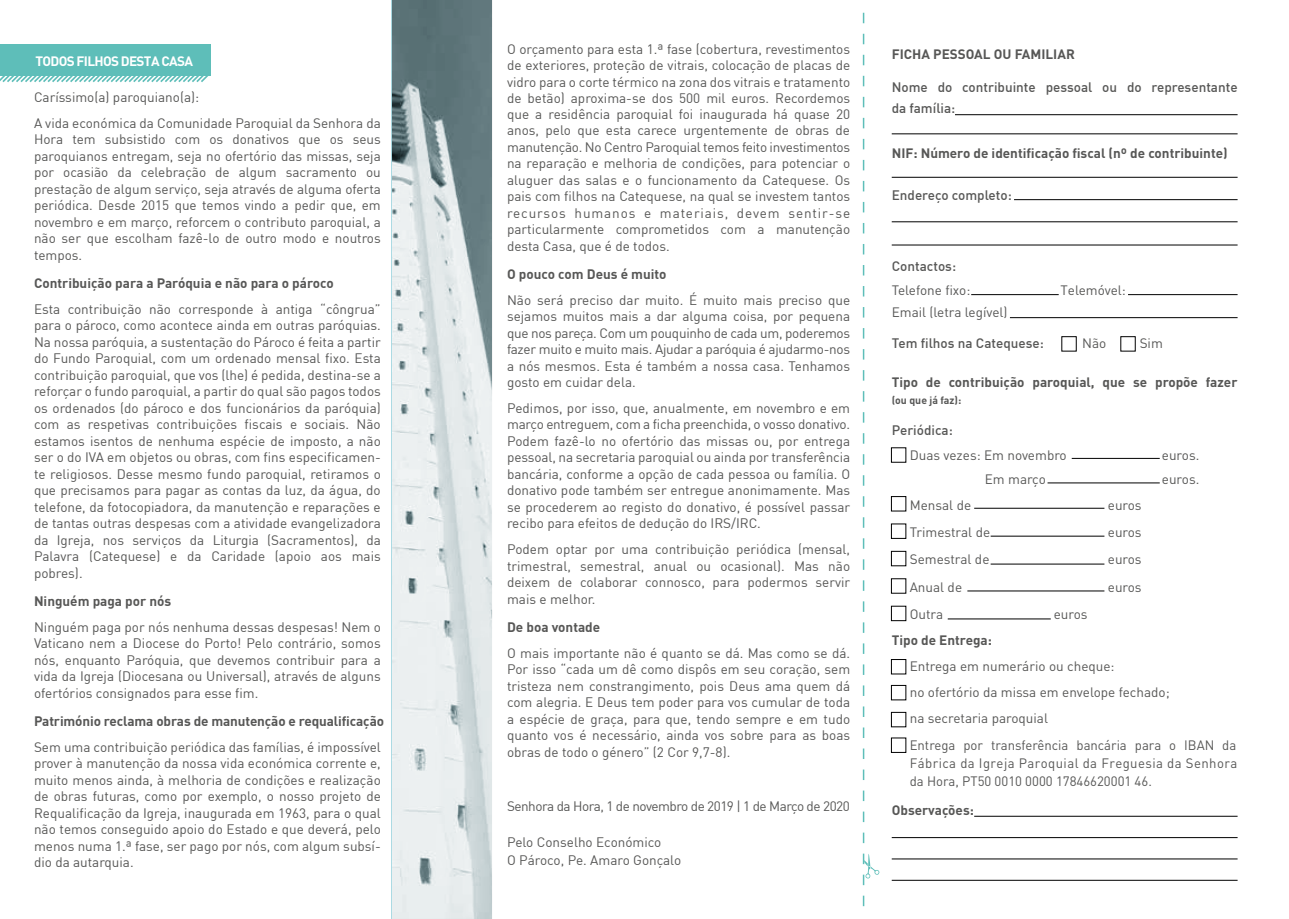
<style>
.page{position:relative;width:1289px;height:919px;background:#fff}
.page>*{position:absolute;margin:0;border:0;box-sizing:border-box;transform-origin:0 0}
.t1{font:13.5px/16.5px "DIN";color:#575756;text-align:justify}
.t2{font:13.5px/26.1px "DIN Pro";color:#575756}
.t3{font:700 13.5px "DIN Pro";color:#575756}
.t4{font:700 13.5px "DIN";color:#575756}
.t5{font:500 13.5px/21px "DIN";color:#575756}
.t6{font:13.5px/18px "DIN Pro";letter-spacing:.035em;color:#575756}
.t7{font:13.5px "DIN";letter-spacing:-.035em;color:#575756}
.t8{font:700 13.5px "DIN Pro";letter-spacing:-.05em;color:#fff}
.t9{font:700 10.5px "DIN Pro";color:#575756}
</style>
<div class="page">
<div style="left:0;top:45px;width:210px;height:31px;background:#5ebeb9"></div>
<svg style="left:0;top:71px;width:211px;height:12px"></svg>
<svg style="left:392px;top:0;width:100px;height:918px;fill:#e4e9ea"></svg>
<hr style="left:955px;top:114px;width:282px;height:1px;background:#000">
<hr style="left:891px;top:134px;width:346px;height:1px;background:#000">
<hr style="left:1014px;top:199px;width:223px;height:1px;background:#000">
<hr style="left:891px;top:221px;width:346px;height:1px;background:#000">
<hr style="left:891px;top:245px;width:346px;height:1px;background:#000">
<hr style="left:971px;top:294px;width:87px;height:1px;background:#000">
<hr style="left:1127px;top:294px;width:110px;height:1px;background:#000">
<hr style="left:1009px;top:317px;width:228px;height:1px;background:#000">
<hr style="left:891px;top:177px;width:346px;height:1px;background:#000">
<div style="left:891px;top:447px;width:15px;height:15px;border:1px solid #000"></div>
<hr style="left:1071px;top:458px;width:88px;height:1px;background:#000">
<hr style="left:1047px;top:482px;width:112px;height:1px;background:#000">
<div style="left:891px;top:496px;width:15px;height:15px;border:1px solid #000"></div>
<hr style="left:974px;top:508px;width:130px;height:1px;background:#000">
<hr style="left:990px;top:536px;width:114px;height:1px;background:#000">
<div style="left:891px;top:551px;width:15px;height:15px;border:1px solid #000"></div>
<hr style="left:990px;top:563px;width:114px;height:1px;background:#000">
<div style="left:891px;top:578px;width:15px;height:15px;border:1px solid #000"></div>
<hr style="left:967px;top:590px;width:137px;height:1px;background:#000">
<div style="left:891px;top:659px;width:15px;height:15px;border:1px solid #000"></div>
<div style="left:891px;top:685px;width:15px;height:15px;border:1px solid #000"></div>
<div style="left:891px;top:712px;width:15px;height:15px;border:1px solid #000"></div>
<hr style="left:974px;top:815px;width:263px;height:1px;background:#000">
<hr style="left:891px;top:837px;width:346px;height:1px;background:#000">
<hr style="left:891px;top:858px;width:346px;height:1px;background:#000">
<hr style="left:891px;top:879px;width:346px;height:1px;background:#000">
<hr style="left:947px;top:618px;width:103px;height:1px;background:#000">
<svg style="left:862px;top:13px;width:17px;height:893px"></svg>
<p class="t8" style="left:35px;top:50px;width:159px">TODOS FILHOS DESTA CASA</p>
<p class="t1" style="left:34px;top:84px;width:348px;line-height:25.5px">Caríssimo(a) paroquiano(a):<br>A vida económica da Comunidade Paroquial da Senhora da</p>
<p class="t1" style="left:34px;top:131px;width:348px">Hora tem subsistido com os donativos que os seus paroquianos entregam, seja no ofertório das missas, seja por ocasião da celebração de algum sacramento ou prestação de algum serviço, seja através de alguma oferta periódica. Desde 2015 que temos vindo a pedir que, em novembro e em março, reforcem o contributo paroquial, a não ser que escolham fazê-lo de outro modo e noutros tempos.</p>
<p class="t4" style="left:34px;top:274px;width:301px">Contribuição para a Paróquia e não para o pároco</p>
<p class="t1" style="left:34px;top:300px;width:348px">Esta contribuição não corresponde à antiga “côngrua” para o pároco, como acontece ainda em outras paróquias.<br>Na nossa paróquia, a sustentação do Pároco é feita a partir do Fundo Paroquial, com um ordenado mensal fixo. Esta contribuição paroquial, que vos (lhe) é pedida, destina-se a reforçar o fundo paroquial, a partir do qual são pagos todos os ordenados (do pároco e dos funcionários da paróquia) com as respetivas contribuições fiscais e sociais. Não estamos isentos de nenhuma espécie de imposto, a não ser o do IVA em objetos ou obras, com fins especificamen&shy;te religiosos. Desse mesmo fundo paroquial, retiramos o que precisamos para pagar as contas da luz, da água, do telefone, da fotocopiadora, da manutenção e reparações e de tantas outras despesas com a atividade evangelizadora da Igreja, nos serviços da Liturgia (Sacramentos), da Palavra (Catequese) e da Caridade (apoio aos mais pobres).</p>
<p class="t4" style="left:34px;top:592px;width:139px">Ninguém paga por nós</p>
<p class="t1" style="left:34px;top:618px;width:348px">Ninguém paga por nós nenhuma dessas despesas! Nem o Vaticano nem a Diocese do Porto! Pelo contrário, somos nós, enquanto Paróquia, que devemos contribuir para a vida da Igreja (Diocesana ou Universal), através de alguns ofertórios consignados para esse fim.</p>
<p class="t4" style="left:34px;top:712px;width:351px">Património reclama obras de manutenção e requalificação</p>
<p class="t1" style="left:34px;top:738px;width:348px">Sem uma contribuição periódica das famílias, é impossível prover à manutenção da nossa vida económica corrente e, muito menos ainda, à melhoria de condições e realização de obras futuras, como por exemplo, o nosso projeto de Requalificação da Igreja, inaugurada em 1963, para o qual não temos conseguido apoio do Estado e que deverá, pelo menos numa 1.ª fase, ser pago por nós, com algum subsí&shy;dio da autarquia.</p>
<p class="t1" style="left:507px;top:41px;width:345px">O orçamento para esta 1.ª fase (cobertura, revestimentos de exteriores, proteção de vitrais, colocação de placas de vidro para o corte térmico na zona dos vitrais e tratamento de betão) aproxima-se dos 500 mil euros. Recordemos que a residência paroquial foi inaugurada há quase 20 anos, pelo que esta carece urgentemente de obras de manutenção. No Centro Paroquial temos feito investimentos na reparação e melhoria de condições, para potenciar o aluguer das salas e o funcionamento da Catequese. Os pais com filhos na Catequese, na qual se investem tantos recursos humanos e materiais, devem sentir-se particularmente comprometidos com a manutenção desta Casa, que é de todos.</p>
<p class="t4" style="left:507px;top:265px;width:161px">O pouco com Deus é muito</p>
<p class="t1" style="left:507px;top:291px;width:345px">Não será preciso dar muito. É muito mais preciso que sejamos muitos mais a dar alguma coisa, por pequena que nos pareça. Com um pouquinho de cada um, poderemos fazer muito e muito mais. Ajudar a paróquia é ajudarmo-nos a nós mesmos. Esta é também a nossa casa. Tenhamos gosto em cuidar dela.</p>
<p class="t1" style="left:507px;top:399px;width:344px">Pedimos, por isso, que, anualmente, em novembro e em março entreguem, com a ficha preenchida, o vosso donativo.<br>Podem fazê-lo no ofertório das missas ou, por entrega pessoal, na secretaria paroquial ou ainda por transferência bancária, conforme a opção de cada pessoa ou família. O donativo pode também ser entregue anonimamente. Mas se procederem ao registo do donativo, é possível passar recibo para efeitos de dedução do IRS/IRC.</p>
<p class="t1" style="left:507px;top:540px;width:344px">Podem optar por uma contribuição periódica (mensal, trimestral, semestral, anual ou ocasional). Mas não deixem de colaborar connosco, para podermos servir mais e melhor.</p>
<p class="t4" style="left:507px;top:618px;width:95px">De boa vontade</p>
<p class="t1" style="left:507px;top:644px;width:345px">O mais importante não é quanto se dá. Mas como se dá.<br>Por isso “cada um dê como dispôs em seu coração, sem tristeza nem constrangimento, pois Deus ama quem dá com alegria. E Deus tem poder para vos cumular de toda a espécie de graça, para que, tendo sempre e em tudo quanto vos é necessário, ainda vos sobre para as boas obras de todo o género” (2 Cor 9,7-8).</p>
<p class="t7" style="left:507px;top:797px;width:344px">Senhora da Hora, 1 de novembro de 2019 | 1 de Março de 2020</p>
<p class="t1" style="left:507px;top:832px;width:176px;line-height:18px">Pelo Conselho Económico<br>O Pároco, Pe. Amaro Gonçalo</p>
<p class="t3" style="left:891px;top:43px;width:185px">FICHA PESSOAL OU FAMILIAR</p>
<p class="t5" style="left:891px;top:77px;width:347px">Nome do contribuinte pessoal ou do representante da família:</p>
<p class="t3" style="left:891px;top:141px;width:337px">NIF: Número de identificação fiscal (nº de contribuinte)</p>
<p class="t5" style="left:891px;top:184px;width:122px">Endereço completo:</p>
<p class="t5" style="left:891px;top:255px;width:66px">Contactos:</p>
<p class="t2" style="left:891px;top:276px;width:80px">Telefone fixo:</p>
<p class="t2" style="left:1060px;top:276px;width:67px">Telemóvel:</p>
<p class="t2" style="left:891px;top:298px;width:117px">Email (letra legível)</p>
<p class="t5" style="left:891px;top:332px;width:154px">Tem filhos na Catequese:</p>
<p class="t2" style="left:1082px;top:329px;width:26px">Não</p>
<p class="t2" style="left:1139px;top:329px;width:25px">Sim</p>
<p class="t3" style="left:891px;top:371px;width:347px">Tipo de contribuição paroquial, que se propõe fazer</p>
<p class="t9" style="left:891px;top:391px;width:71px">(ou que já faz):</p>
<p class="t5" style="left:891px;top:419px;width:63px">Periódica:</p>
<p class="t2" style="left:909px;top:441px;width:158px">Duas vezes: Em novembro</p>
<p class="t2" style="left:1161px;top:441px;width:39px">euros.</p>
<p class="t2" style="left:984px;top:465px;width:63px">Em março</p>
<p class="t2" style="left:1161px;top:465px;width:39px">euros.</p>
<p class="t2" style="left:909px;top:491px;width:63px">Mensal de</p>
<p class="t2" style="left:1107px;top:491px;width:35px">euros</p>
<p class="t2" style="left:909px;top:518px;width:82px">Trimestral de</p>
<p class="t2" style="left:1107px;top:518px;width:35px">euros</p>
<p class="t2" style="left:909px;top:546px;width:81px">Semestral de</p>
<p class="t2" style="left:1107px;top:546px;width:35px">euros</p>
<p class="t2" style="left:909px;top:573px;width:54px">Anual de</p>
<p class="t2" style="left:1107px;top:573px;width:35px">euros</p>
<p class="t2" style="left:909px;top:600px;width:35px">Outra</p>
<p class="t2" style="left:1053px;top:600px;width:35px">euros</p>
<p class="t3" style="left:891px;top:629px;width:102px">Tipo de Entrega:</p>
<p class="t2" style="left:909px;top:652px;width:328px">Entrega em numerário ou cheque:<br>no ofertório da missa em envelope fechado;<br>na secretaria paroquial<br>Entrega por transferência bancária para o IBAN da</p>
<p class="t6" style="left:909px;top:753px;width:329px">Fábrica da Igreja Paroquial da Freguesia da Senhora da Hora, PT50 0010 0000 17846620001 46.</p>
<p class="t3" style="left:891px;top:799px;width:84px">Observações:</p>
</div>
